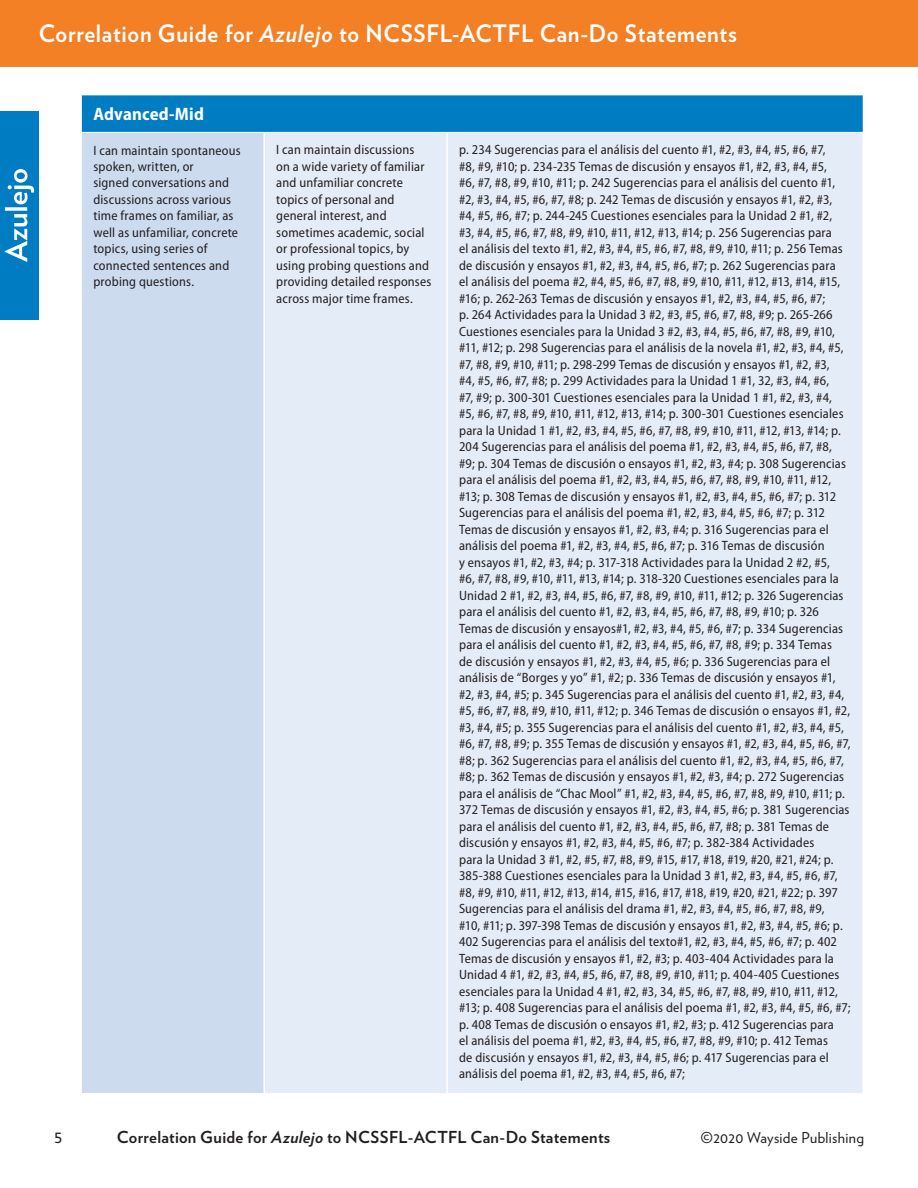
<style>
.page{position:relative;width:918px;height:1188px;background:#fff}
.page>*{position:absolute;margin:0;border:0;box-sizing:border-box;transform-origin:0 0}
.t1{font:700 24px "Verlag";letter-spacing:.03em;color:#fff;scale:.95 1}
.t2{font:700 semi-condensed 18px "Myriad Pro";letter-spacing:.01em;color:#fff}
.t3{font:18px "Verlag";color:#231f20}
.t4{font:700 16.5px "Verlag";letter-spacing:.02em;color:#231f20}
.t5{font:15px "Verlag";letter-spacing:.02em;color:#231f20}
.t6{font:semi-condensed 13.5px/16.5px "Myriad Pro";letter-spacing:.015em;color:#231f20}
.s1{font-style:italic}
</style>
<div class="page">
<div style="left:0;top:0;width:918px;height:67px;background:#f48026"></div>
<div style="left:0;top:111px;width:39px;height:209px;background:#007cc2"></div>
<svg style="left:5px;top:169px;width:29px;height:93px"></svg>
<div style="left:81px;top:95px;width:782px;height:37px;background:#007cc2"></div>
<div style="left:81px;top:132px;width:183px;height:962px;background:#cddbef"></div>
<div style="left:265px;top:133px;width:597px;height:960px;background:#e4ecf7"></div>
<hr style="left:81px;top:133px;width:1px;height:960px;background:#fff">
<hr style="left:263px;top:133px;width:2px;height:960px;background:#fff">
<hr style="left:446px;top:133px;width:2px;height:960px;background:#fff">
<hr style="left:81px;top:1093px;width:183px;height:1px;background:#fff">
<hr style="left:81px;top:95px;width:1px;height:37px;background:#fff">
<hr style="left:81px;top:132px;width:183px;height:1px;background:#fff">
<h1 class="t1" style="left:39px;top:15px;width:736px">Correlation Guide for <span class="s1">Azulejo</span> to NCSSFL-ACTFL Can-Do Statements</h1>
<h2 class="t2" style="left:93px;top:104px;width:112px">Advanced-Mid</h2>
<p class="t6" style="left:93px;top:142px;width:149px">I can maintain spontaneous spoken, written, or<br>signed conversations and discussions across various time frames on familiar, as well as unfamiliar, concrete topics, using series of connected sentences and probing questions.</p>
<p class="t6" style="left:276px;top:142px;width:157px">I can maintain discussions on a wide variety of familiar and unfamiliar concrete topics of personal and general interest, and sometimes academic, social or professional topics, by using probing questions and providing detailed responses across major time frames.</p>
<p class="t6" style="left:459px;top:142px;width:393px">p. 234 Sugerencias para el análisis del cuento #1, #2, #3, #4, #5, #6, #7,<br>#8, #9, #10; p. 234-235 Temas de discusión y ensayos #1, #2, #3, #4, #5,<br>#6, #7, #8, #9, #10, #11; p. 242 Sugerencias para el análisis del cuento #1, #2, #3, #4, #5, #6, #7, #8; p. 242 Temas de discusión y ensayos #1, #2, #3, #4, #5, #6, #7; p. 244-245 Cuestiones esenciales para la Unidad 2 #1, #2, #3, #4, #5, #6, #7, #8, #9, #10, #11, #12, #13, #14; p. 256 Sugerencias para<br>el análisis del texto #1, #2, #3, #4, #5, #6, #7, #8, #9, #10, #11; p. 256 Temas de discusión y ensayos #1, #2, #3, #4, #5, #6, #7; p. 262 Sugerencias para<br>el análisis del poema #2, #4, #5, #6, #7, #8, #9, #10, #11, #12, #13, #14, #15, #16; p. 262-263 Temas de discusión y ensayos #1, #2, #3, #4, #5, #6, #7;<br>p. 264 Actividades para la Unidad 3 #2, #3, #5, #6, #7, #8, #9; p. 265-266<br>Cuestiones esenciales para la Unidad 3 #2, #3, #4, #5, #6, #7, #8, #9, #10, #11, #12; p. 298 Sugerencias para el análisis de la novela #1, #2, #3, #4, #5, #7, #8, #9, #10, #11; p. 298-299 Temas de discusión y ensayos #1, #2, #3,<br>#4, #5, #6, #7, #8; p. 299 Actividades para la Unidad 1 #1, 32, #3, #4, #6,<br>#7, #9; p. 300-301 Cuestiones esenciales para la Unidad 1 #1, #2, #3, #4, #5, #6, #7, #8, #9, #10, #11, #12, #13, #14; p. 300-301 Cuestiones esenciales para la Unidad 1 #1, #2, #3, #4, #5, #6, #7, #8, #9, #10, #11, #12, #13, #14; p.<br>204 Sugerencias para el análisis del poema #1, #2, #3, #4, #5, #6, #7, #8, #9; p. 304 Temas de discusión o ensayos #1, #2, #3, #4; p. 308 Sugerencias para el análisis del poema #1, #2, #3, #4, #5, #6, #7, #8, #9, #10, #11, #12, #13; p. 308 Temas de discusión y ensayos #1, #2, #3, #4, #5, #6, #7; p. 312<br>Sugerencias para el análisis del poema #1, #2, #3, #4, #5, #6, #7; p. 312<br>Temas de discusión y ensayos #1, #2, #3, #4; p. 316 Sugerencias para el análisis del poema #1, #2, #3, #4, #5, #6, #7; p. 316 Temas de discusión<br>y ensayos #1, #2, #3, #4; p. 317-318 Actividades para la Unidad 2 #2, #5,<br>#6, #7, #8, #9, #10, #11, #13, #14; p. 318-320 Cuestiones esenciales para la Unidad 2 #1, #2, #3, #4, #5, #6, #7, #8, #9, #10, #11, #12; p. 326 Sugerencias para el análisis del cuento #1, #2, #3, #4, #5, #6, #7, #8, #9, #10; p. 326<br>Temas de discusión y ensayos#1, #2, #3, #4, #5, #6, #7; p. 334 Sugerencias para el análisis del cuento #1, #2, #3, #4, #5, #6, #7, #8, #9; p. 334 Temas<br>de discusión y ensayos #1, #2, #3, #4, #5, #6; p. 336 Sugerencias para el análisis de “Borges y yo” #1, #2; p. 336 Temas de discusión y ensayos #1, #2, #3, #4, #5; p. 345 Sugerencias para el análisis del cuento #1, #2, #3, #4, #5, #6, #7, #8, #9, #10, #11, #12; p. 346 Temas de discusión o ensayos #1, #2, #3, #4, #5; p. 355 Sugerencias para el análisis del cuento #1, #2, #3, #4, #5, #6, #7, #8, #9; p. 355 Temas de discusión y ensayos #1, #2, #3, #4, #5, #6, #7, #8; p. 362 Sugerencias para el análisis del cuento #1, #2, #3, #4, #5, #6, #7, #8; p. 362 Temas de discusión y ensayos #1, #2, #3, #4; p. 272 Sugerencias para el análisis de “Chac Mool” #1, #2, #3, #4, #5, #6, #7, #8, #9, #10, #11; p.<br>372 Temas de discusión y ensayos #1, #2, #3, #4, #5, #6; p. 381 Sugerencias para el análisis del cuento #1, #2, #3, #4, #5, #6, #7, #8; p. 381 Temas de discusión y ensayos #1, #2, #3, #4, #5, #6, #7; p. 382-384 Actividades<br>para la Unidad 3 #1, #2, #5, #7, #8, #9, #15, #17, #18, #19, #20, #21, #24; p.<br>385-388 Cuestiones esenciales para la Unidad 3 #1, #2, #3, #4, #5, #6, #7, #8, #9, #10, #11, #12, #13, #14, #15, #16, #17, #18, #19, #20, #21, #22; p. 397<br>Sugerencias para el análisis del drama #1, #2, #3, #4, #5, #6, #7, #8, #9,<br>#10, #11; p. 397-398 Temas de discusión y ensayos #1, #2, #3, #4, #5, #6; p.<br>402 Sugerencias para el análisis del texto#1, #2, #3, #4, #5, #6, #7; p. 402<br>Temas de discusión y ensayos #1, #2, #3; p. 403-404 Actividades para la Unidad 4 #1, #2, #3, #4, #5, #6, #7, #8, #9, #10, #11; p. 404-405 Cuestiones esenciales para la Unidad 4 #1, #2, #3, 34, #5, #6, #7, #8, #9, #10, #11, #12, #13; p. 408 Sugerencias para el análisis del poema #1, #2, #3, #4, #5, #6, #7; p. 408 Temas de discusión o ensayos #1, #2, #3; p. 412 Sugerencias para<br>el análisis del poema #1, #2, #3, #4, #5, #6, #7, #8, #9, #10; p. 412 Temas<br>de discusión y ensayos #1, #2, #3, #4, #5, #6; p. 417 Sugerencias para el análisis del poema #1, #2, #3, #4, #5, #6, #7;</p>
<h2 class="t3" style="left:54px;top:1126px;width:10px">5</h2>
<p class="t4" style="left:117px;top:1124px;width:495px">Correlation Guide for <span class="s1">Azulejo</span> to NCSSFL-ACTFL Can-Do Statements</p>
<p class="t5" style="left:701px;top:1129px;width:165px">©2020 Wayside Publishing</p>
</div>
